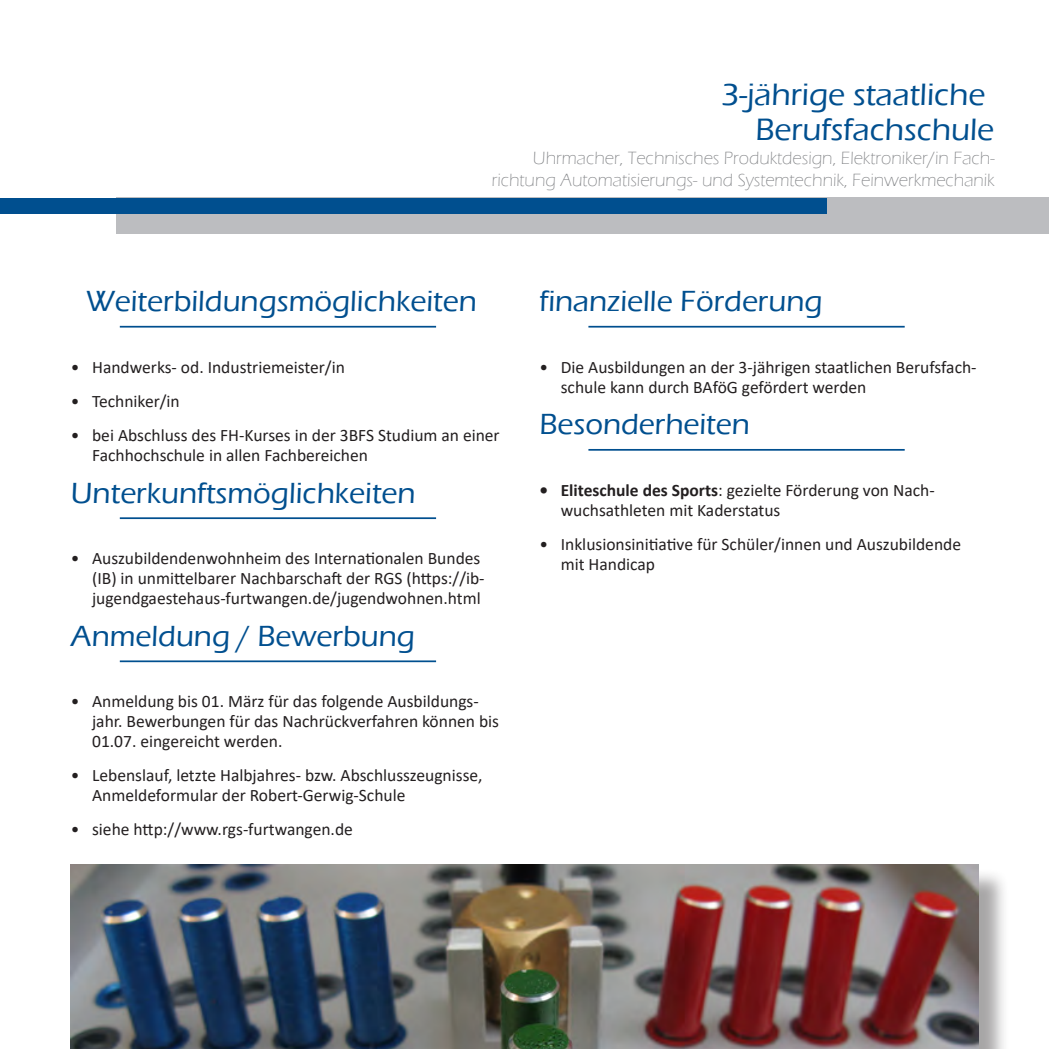
<style>
.page{position:relative;width:1049px;height:1049px;background:#fff}
.page>*{position:absolute;margin:0;border:0;box-sizing:border-box;transform-origin:0 0}
.Info_text{font:500 31.75px "Eras ITC";color:#004f8f}
.Absatzformat_1{font:500 30px "Eras ITC";color:#004f8f}
.t1{font:300 18.25px/21.8px "Eras ITC";color:#808285;text-align:right}
.t2{font:17.5px/20px "Calibri";color:#231f20}
.s1{font-weight:700}
</style>
<div class="page">
<div style="left:75px;top:868px;width:934px;height:181px;background:#231f20;opacity:.4"></div>
<img style="left:71px;top:865px;width:907px;height:184px">
<div style="left:117px;top:198px;width:932px;height:36px;background:#bcbdc0"></div>
<div style="left:0;top:198px;width:826px;height:16px;background:#004f8f"></div>
<hr style="left:120px;top:326px;width:316px;height:2px;background:#004f8f">
<hr style="left:120px;top:517px;width:316px;height:2px;background:#004f8f">
<hr style="left:120px;top:660px;width:316px;height:2px;background:#004f8f">
<hr style="left:588px;top:326px;width:317px;height:2px;background:#004f8f">
<hr style="left:588px;top:449px;width:317px;height:2px;background:#004f8f">
<p class="Info_text" style="left:721px;top:76px;width:266px">3-jährige staatliche</p>
<p class="Info_text" style="left:755px;top:112px;width:240px">Berufsfachschule</p>
<p class="t1" style="left:492px;top:147px;width:505px">Uhrmacher, Technisches Produktdesign, Elektroniker/in Fach&shy;richtung Automatisierungs- und Systemtechnik, Feinwerkmechanik</p>
<p class="Absatzformat_1" style="left:86px;top:284px;width:392px">Weiterbildungsmöglichkeiten</p>
<p class="Absatzformat_1" style="left:539px;top:284px;width:285px">finanzielle Förderung</p>
<p class="t2" style="left:71px;top:356px;width:275px">• Handwerks- od. Industriemeister/in</p>
<p class="t2" style="left:71px;top:390px;width:110px">• Techniker/in</p>
<p class="t2" style="left:92px;top:425px;width:409px;text-indent:-21px">• bei Abschluss des FH-Kurses in der 3BFS Studium an einer<br>Fachhochschule in allen Fachbereichen</p>
<p class="Absatzformat_1" style="left:71px;top:476px;width:346px">Unterkunftsmöglichkeiten</p>
<p class="t2" style="left:92px;top:548px;width:394px;text-indent:-21px">• Auszubildendenwohnheim des Internationalen Bundes (IB) in unmittelbarer Nachbarschaft der RGS (https://ib&shy;jugendgaestehaus-furtwangen.de/jugendwohnen.html</p>
<p class="Absatzformat_1" style="left:71px;top:619px;width:345px">Anmeldung / Bewerbung</p>
<p class="t2" style="left:92px;top:691px;width:408px;text-indent:-21px">• Anmeldung bis 01. März für das folgende Ausbildungs&shy;jahr. Bewerbungen für das Nachrückverfahren können bis<br>01.07. eingereicht werden.</p>
<p class="t2" style="left:92px;top:765px;width:392px;text-indent:-21px">• Lebenslauf, letzte Halbjahres- bzw. Abschlusszeugnisse,<br>Anmeldeformular der Robert-Gerwig-Schule</p>
<p class="t2" style="left:71px;top:819px;width:284px">• siehe http://www.rgs-furtwangen.de</p>
<p class="t2" style="left:561px;top:356px;width:417px;text-indent:-21px">• Die Ausbildungen an der 3-jährigen staatlichen Berufsfach&shy;schule kann durch BAföG gefördert werden</p>
<p class="Absatzformat_1" style="left:539px;top:407px;width:212px">Besonderheiten</p>
<p class="t2" style="left:561px;top:479px;width:375px;text-indent:-21px"><span class="s1">• Eliteschule des Sports</span>: gezielte Förderung von Nach&shy;wuchsathleten mit Kaderstatus</p>
<p class="t2" style="left:561px;top:533px;width:402px;text-indent:-21px">• Inklusionsinitiative für Schüler/innen und Auszubildende mit Handicap</p>
</div>
